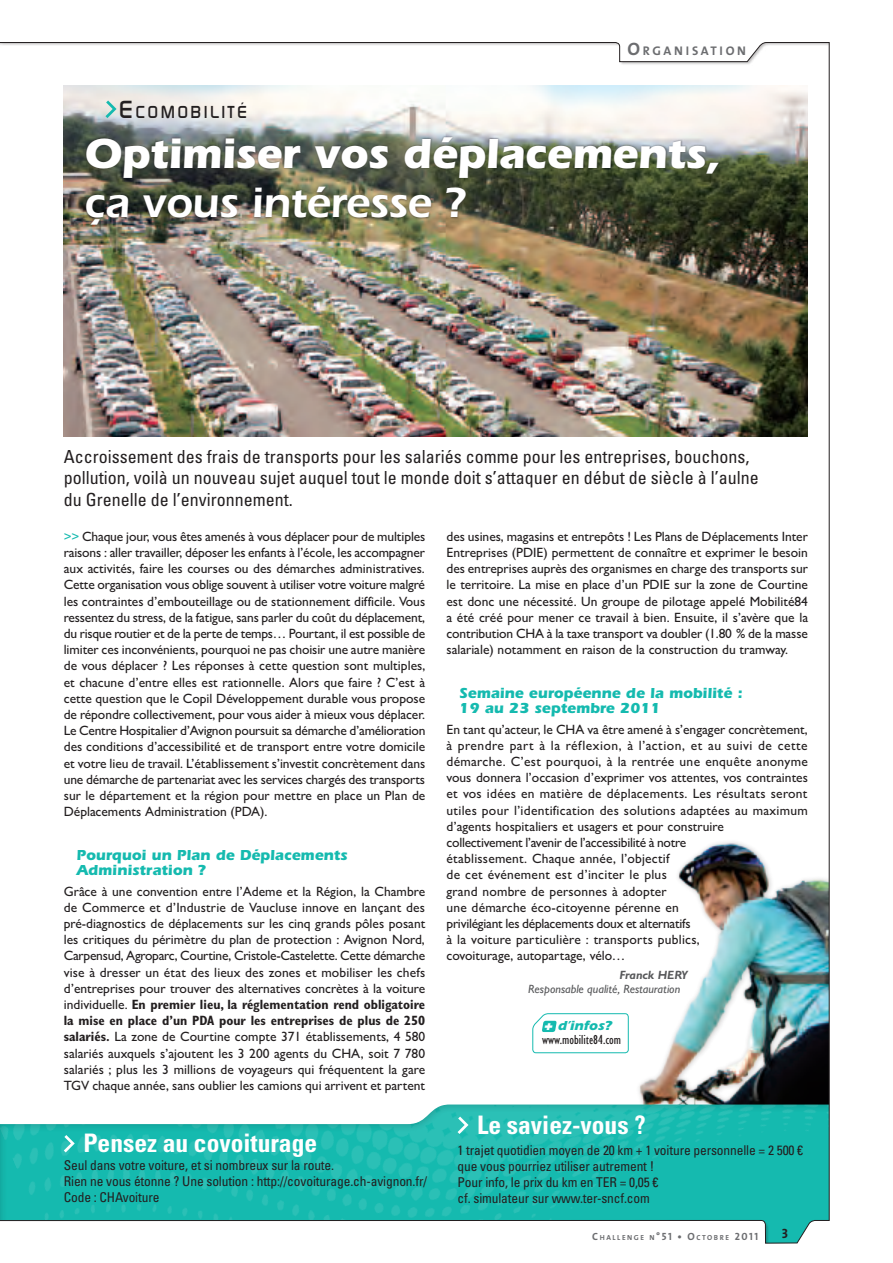
<style>
.page{position:relative;width:893px;height:1263px;background:#fff}
.page>*{position:absolute;margin:0;border:0;box-sizing:border-box;transform-origin:0 0}
.t1{font:700 43.5px "ITC Eras Std";letter-spacing:-.01em;color:#fff}
.t2{font:600 43.5px "ITC Eras Std";letter-spacing:-.01em;color:#fff}
.t3{font:700 condensed 25.5px "Univers LT Std";color:#fff}
.t4{font:condensed 18px/21.6px "Univers LT Std";color:#231f20}
.t5{font:500 16.8px "Digital";letter-spacing:.145em;color:#231f20}
.t6{font:700 15px/15px "ITC Eras Std";color:#15baaf}
.t7{font:500 13.5px/16.2px "Gill Sans MT Pro";color:#231f20;text-align:justify}
.t8{font:condensed 13.5px/16.2px "Univers LT Std";letter-spacing:-.01em;color:#231f20}
.t9{font:condensed 13.5px "Gill Sans MT Pro";color:#231f20}
.t10{font:italic 700 13.5px "ITC Eras Std";color:#15baaf}
.t11{font:13.5px "The Mix Bold Caps";color:#231f20}
.t12{font:12.6px "The Mix Bold Caps";letter-spacing:.205em;color:#6c6d70}
.t13{font:italic 500 12px "Gill Sans MT Pro";color:#57585a}
.t14{font:italic 700 12px "Gill Sans MT Pro";letter-spacing:-.005em;color:#57585a}
.t15{font:7.35px "The Mix Bold Caps";letter-spacing:.215em;color:#6c6d70}
.s1{font-size:24px}
.s2{font-size:18px}
.s3{color:#15baaf}
.s4{font-weight:700;font-stretch:condensed}
.s5{color:#fff}
.s6{font-size:10.5px}
</style>
<div class="page">
<img style="left:0;top:42px;width:830px;height:1201px">
<svg style="left:532px;top:1013px;width:97px;height:40px"></svg>
<p class="t5" style="left:119px;top:102px;width:130px"><span class="s1">E</span>COMOBILITÉ</p>
<p class="t12" style="left:627px;top:43px;width:120px"><span class="s2">O</span>RGANISATION</p>
<h1 class="t1" style="left:84px;top:128px;width:638px">Optimiser vos déplacements,</h1>
<h1 class="t2" style="left:84px;top:178px;width:383px">ça vous intéresse ?</h1>
<h3 class="t4" style="left:64px;top:445px;width:696px">Accroissement des frais de transports pour les salariés comme pour les entreprises, bouchons, pollution, voilà un nouveau sujet auquel tout le monde doit s’attaquer en début de siècle à l’aulne du Grenelle de l’environnement.</h3>
<p class="t7" style="left:64px;top:528px;width:363px"><span class="s3">&gt;&gt;</span> Chaque jour, vous êtes amenés à vous déplacer pour de multiples raisons : aller travailler, déposer les enfants à l’école, les accompagner aux activités, faire les courses ou des démarches administratives.<br>Cette organisation vous oblige souvent à utiliser votre voiture malgré les contraintes d’embouteillage ou de stationnement difficile. Vous ressentez du stress, de la fatigue, sans parler du coût du déplacement, du risque routier et de la perte de temps… Pourtant, il est possible de limiter ces inconvénients, pourquoi ne pas choisir une autre manière de vous déplacer ? Les réponses à cette question sont multiples, et chacune d’entre elles est rationnelle. Alors que faire ? C’est à cette question que le Copil Développement durable vous propose de répondre collectivement, pour vous aider à mieux vous déplacer.<br>Le Centre Hospitalier d’Avignon poursuit sa démarche d’amélioration des conditions d’accessibilité et de transport entre votre domicile et votre lieu de travail. L’établissement s’investit concrètement dans une démarche de partenariat avec les services chargés des transports sur le département et la région pour mettre en place un Plan de Déplacements Administration (PDA).</p>
<p class="t6" style="left:77px;top:848px;width:273px">Pourquoi un Plan de Déplacements<br>Administration ?</p>
<p class="t7" style="left:64px;top:883px;width:363px">Grâce à une convention entre l’Ademe et la Région, la Chambre de Commerce et d’Industrie de Vaucluse innove en lançant des pré-diagnostics de déplacements sur les cinq grands pôles posant les critiques du périmètre du plan de protection : Avignon Nord, Carpensud, Agroparc, Courtine, Cristole-Castelette. Cette démarche vise à dresser un état des lieux des zones et mobiliser les chefs d’entreprises pour trouver des alternatives concrètes à la voiture individuelle. <span class="s4">En premier lieu, la réglementation rend obligatoire la mise en place d’un PDA pour les entreprises de plus de 250 salariés.</span> La zone de Courtine compte 371 établissements, 4 580 salariés auxquels s’ajoutent les 3 200 agents du CHA, soit 7 780 salariés ; plus les 3 millions de voyageurs qui fréquentent la gare TGV chaque année, sans oublier les camions qui arrivent et partent</p>
<h2 class="t3" style="left:83px;top:1128px;width:235px">Pensez au covoiturage</h2>
<p class="t8" style="left:64px;top:1157px;width:365px">Seul dans votre voiture, et si nombreux sur la route.<br>Rien ne vous étonne ? Une solution : http://covoiturage.ch-avignon.fr/<br>Code : CHAvoiture</p>
<p class="t7" style="left:446px;top:528px;width:363px">des usines, magasins et entrepôts ! Les Plans de Déplacements Inter Entreprises (PDIE) permettent de connaître et exprimer le besoin des entreprises auprès des organismes en charge des transports sur le territoire. La mise en place d’un PDIE sur la zone de Courtine est donc une nécessité. Un groupe de pilotage appelé Mobilité84 a été créé pour mener ce travail à bien. Ensuite, il s’avère que la contribution CHA à la taxe transport va doubler (1.80 % de la masse salariale) notamment en raison de la construction du tramway.</p>
<p class="t6" style="left:459px;top:686px;width:285px">Semaine européenne de la mobilité :<br>19 au 23 septembre 2011</p>
<p class="t7" style="left:446px;top:721px;width:363px;text-align:left">En tant qu’acteur, le CHA va être amené à s’engager concrètement, à prendre part à la réflexion, à l’action, et au suivi de cette démarche. C’est pourquoi, à la rentrée une enquête anonyme vous donnera l’occasion d’exprimer vos attentes, vos contraintes et vos idées en matière de déplacements. Les résultats seront utiles pour l’identification des solutions adaptées au maximum d’agents hospitaliers et usagers et pour construire<br>collectivement l’avenir de l’accessibilité à notre<br>établissement. Chaque année, l’objectif<br>de cet événement est d’inciter le plus<br>grand nombre de personnes à adopter<br>une démarche éco-citoyenne pérenne en<br>privilégiant les déplacements doux et alternatifs<br>à la voiture particulière : transports publics,<br>covoiturage, autopartage, vélo…</p>
<p class="t14" style="left:619px;top:967px;width:70px">Franck HERY</p>
<p class="t13" style="left:528px;top:982px;width:154px">Responsable qualité, Restauration</p>
<p class="t10" style="left:544px;top:1018px;width:72px"><span class="s5">+</span> d’infos?</p>
<p class="t9" style="left:542px;top:1032px;width:80px">www.mobilite84.com</p>
<h2 class="t3" style="left:477px;top:1109px;width:170px">Le saviez-vous ?</h2>
<p class="t8" style="left:458px;top:1141px;width:347px">1 trajet quotidien moyen de 20 km + 1 voiture personnelle = 2 500 € que vous pourriez utiliser autrement !<br>Pour info, le prix du km en TER = 0,05 €<br>cf. simulateur sur www.ter-sncf.com</p>
<p class="t15" style="left:611px;top:1233px;width:120px"><span class="s6">C</span>H ALL NGE N<span class="s6">°50 • J</span>UIN</p>
<p class="t11" style="left:782px;top:1225px;width:8px">3</p>
<p class="t15" style="left:592px;top:1233px;width:168px"><span class="s6">C</span> H ALLENGE N<span class="s6">°51 • O</span>CTOBRE <span class="s6">2011</span></p>
</div>
